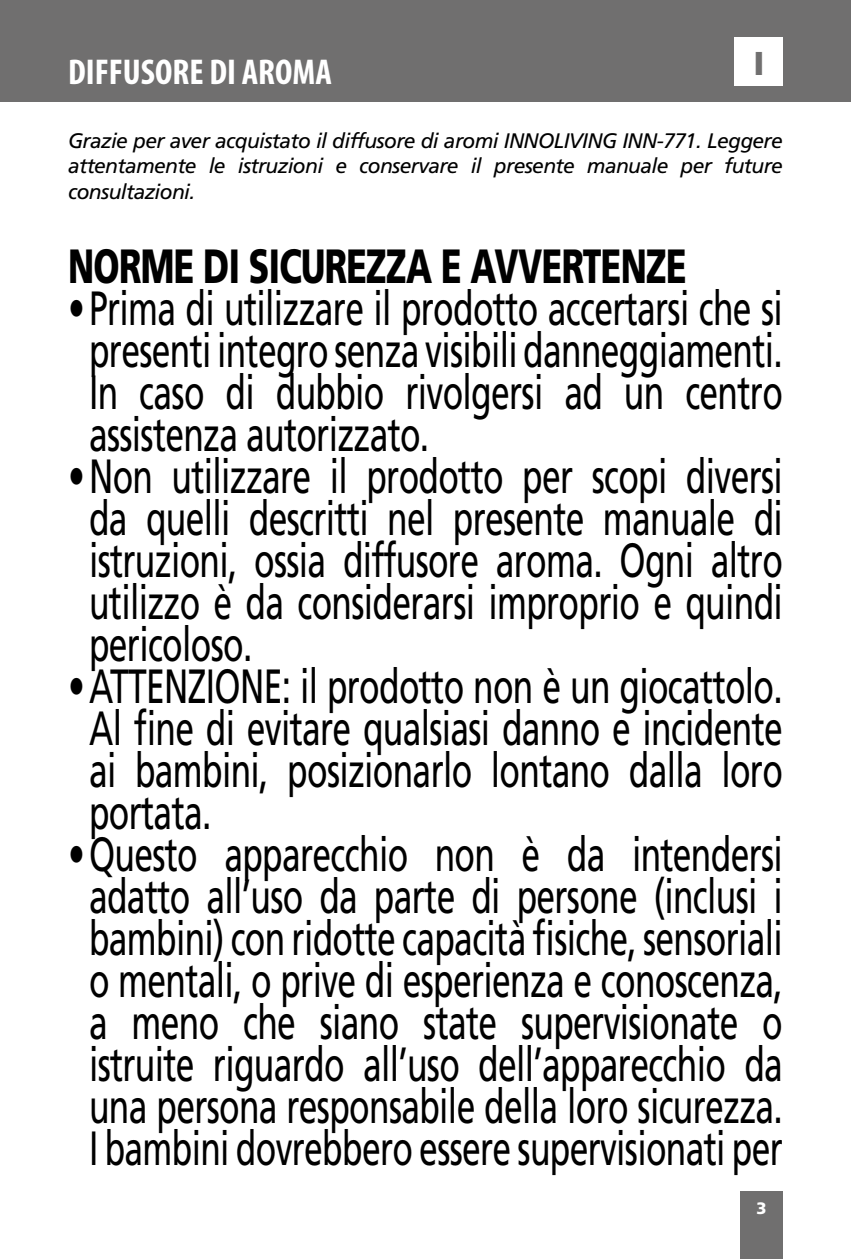
<style>
.page{position:relative;width:851px;height:1259px;background:#fff}
.page>*{position:absolute;margin:0;border:0;box-sizing:border-box;transform-origin:0 0}
.t1{font:48px/42px "Frutiger LT Std";letter-spacing:-.02em;color:#000;text-align:justify;scale:.7 1}
.t2{font:900 48px "Frutiger LT Std";letter-spacing:-.02em;color:#000;scale:.7 1}
.t3{font:700 condensed 36px "Myriad Pro";color:#fff}
.t4{font:900 33px "Frutiger LT Std";color:#706f6f}
.t5{font:italic 21px/25.5px "Frutiger LT Std";letter-spacing:-.03em;color:#000;text-align:justify}
.t6{font:900 16.5px "Frutiger LT Std";color:#fff}
</style>
<div class="page">
<div style="left:0;top:0;width:850px;height:102px;background:#706f6f"></div>
<div style="left:740px;top:1191px;width:42px;height:68px;background:#706f6f"></div>
<div style="left:734px;top:37px;width:48px;height:48px;background:#fff"></div>
<p class="t3" style="left:68px;top:49px;width:265px">DIFFUSORE DI AROMA</p>
<p class="t4" style="left:753px;top:43px;width:13px">I</p>
<p class="t5" style="left:68px;top:128px;width:716px">Grazie per aver acquistato il diffusore di aromi INNOLIVING INN-771. Leggere attentamente le istruzioni e conservare il presente manuale per future consultazioni.</p>
<p class="t2" style="left:68px;top:237px;width:885px">NORME DI SICUREZZA E AVVERTENZE</p>
<p class="t1" style="left:89px;top:287px;width:992px;text-indent:-21px">•Prima di utilizzare il prodotto accertarsi che si presenti integro senza visibili danneggiamenti.<br>In caso di dubbio rivolgersi ad un centro assistenza autorizzato.</p>
<p class="t1" style="left:89px;top:455px;width:992px;text-indent:-21px">•Non utilizzare il prodotto per scopi diversi da quelli descritti nel presente manuale di istruzioni, ossia diffusore aroma. Ogni altro utilizzo è da considerarsi improprio e quindi pericoloso.</p>
<p class="t1" style="left:89px;top:665px;width:992px;text-indent:-21px">•ATTENZIONE: il prodotto non è un giocattolo.<br>Al fine di evitare qualsiasi danno e incidente ai bambini, posizionarlo lontano dalla loro portata.</p>
<p class="t1" style="left:68px;top:833px;width:1022px;text-align:center">•Questo apparecchio non è da intendersi adatto all’uso da parte di persone (inclusi i bambini) con ridotte capacità fisiche, sensoriali o mentali, o prive di esperienza e conoscenza, a meno che siano state supervisionate o istruite riguardo all’uso dell’apparecchio da una persona responsabile della loro sicurezza.<br>I bambini dovrebbero essere supervisionati per</p>
<p class="t6" style="left:756px;top:1198px;width:12px">3</p>
</div>
